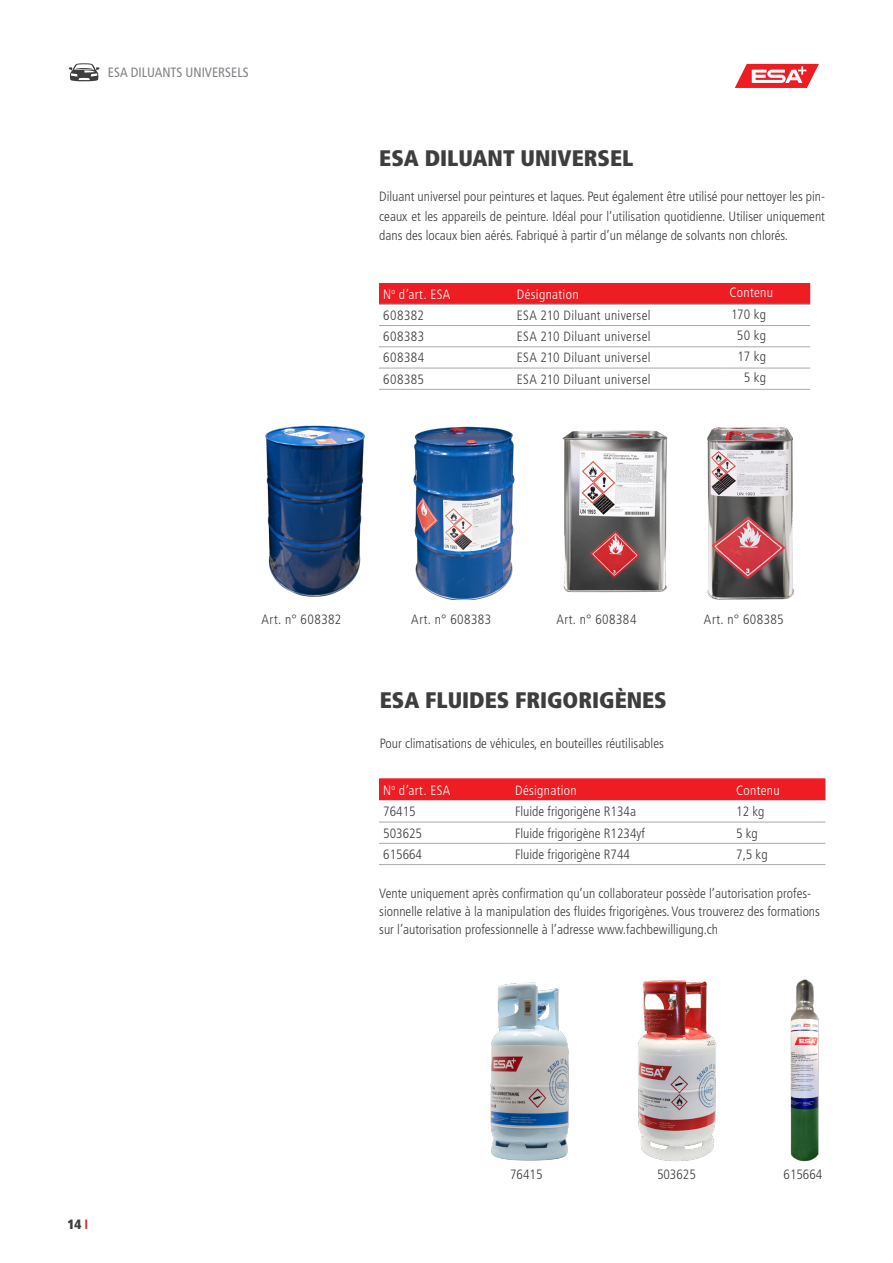
<style>
.page{position:relative;width:893px;height:1263px;background:#fff}
.page>*{position:absolute;margin:0;border:0;box-sizing:border-box;transform-origin:0 0}
._02_Untertitel{font:900 condensed 22.5px "Frutiger LT Std";color:#3e3e3f}
._01_Produktetitel{font:900 condensed 22.5px "Frutiger LT Std";color:#3e3e3f}
._03_Grundtext{font:300 condensed 13.5px/18px "Frutiger LT Std";color:#3e3e3f}
.Vorwort_Grundtext{font:300 condensed 13.5px/19.5px "Frutiger LT Std";color:#3e3e3f;text-align:justify}
.TEXT_TABELLE{font:300 condensed 13.5px "Frutiger LT Std";letter-spacing:.02em;color:#3e3e3f}
.TEXT_TABELLE-2{font:300 condensed 13.5px "Frutiger LT Std";color:#3e3e3f}
.TEXT_TABELLE-3{font:300 condensed 13.5px "Frutiger LT Std";letter-spacing:.025em;color:#fff}
.t1{font:condensed 13.5px "Frutiger LT Std";color:#808285}
.LAUFTEXT{font:300 condensed 13.5px "Frutiger LT Std";color:#3e3e3f}
.t2{font:900 condensed 13.5px "Frutiger LT Std";color:#3e3e3f}
.s1{font-weight:700;color:#ee1d23}
</style>
<div class="page">
<svg style="left:69px;top:63px;width:30px;height:18px"></svg>
<div style="left:379px;top:283px;width:431px;height:21px;background:#ee1d23"></div>
<hr style="left:379px;top:304px;width:134px;height:1px;background:#a8a9ad">
<hr style="left:513px;top:304px;width:212px;height:1px;background:#a8a9ad">
<hr style="left:725px;top:304px;width:85px;height:1px;background:#a8a9ad">
<hr style="left:379px;top:325px;width:134px;height:1px;background:#a8a9ad">
<hr style="left:513px;top:325px;width:212px;height:1px;background:#a8a9ad">
<hr style="left:725px;top:325px;width:85px;height:1px;background:#a8a9ad">
<hr style="left:379px;top:346px;width:134px;height:1px;background:#a8a9ad">
<hr style="left:513px;top:346px;width:212px;height:1px;background:#a8a9ad">
<hr style="left:725px;top:346px;width:85px;height:1px;background:#a8a9ad">
<hr style="left:379px;top:368px;width:134px;height:1px;background:#a8a9ad">
<hr style="left:513px;top:368px;width:212px;height:1px;background:#a8a9ad">
<hr style="left:725px;top:368px;width:85px;height:1px;background:#a8a9ad">
<hr style="left:379px;top:389px;width:134px;height:1px;background:#a8a9ad">
<hr style="left:513px;top:389px;width:212px;height:1px;background:#a8a9ad">
<hr style="left:725px;top:389px;width:85px;height:1px;background:#a8a9ad">
<div style="left:379px;top:778px;width:446px;height:22px;background:#ee1d23"></div>
<hr style="left:379px;top:822px;width:132px;height:1px;background:#a8a9ad">
<hr style="left:511px;top:822px;width:221px;height:1px;background:#a8a9ad">
<hr style="left:732px;top:822px;width:93px;height:1px;background:#a8a9ad">
<hr style="left:379px;top:843px;width:132px;height:1px;background:#a8a9ad">
<hr style="left:511px;top:843px;width:221px;height:1px;background:#a8a9ad">
<hr style="left:732px;top:843px;width:93px;height:1px;background:#a8a9ad">
<hr style="left:379px;top:864px;width:132px;height:1px;background:#a8a9ad">
<hr style="left:511px;top:864px;width:221px;height:1px;background:#a8a9ad">
<hr style="left:732px;top:864px;width:93px;height:1px;background:#a8a9ad">
<img style="left:490px;top:982px;width:79px;height:179px">
<img style="left:638px;top:980px;width:78px;height:181px">
<img style="left:790px;top:979px;width:29px;height:183px">
<svg style="left:735px;top:64px;width:84px;height:24px"></svg>
<img style="left:265px;top:425px;width:100px;height:172px">
<img style="left:413px;top:426px;width:102px;height:174px">
<img style="left:562px;top:430px;width:106px;height:163px">
<img style="left:707px;top:427px;width:87px;height:173px">
<p class="t1" style="left:108px;top:65px;width:142px">ESA DILUANTS UNIVERSELS</p>
<p class="_01_Produktetitel" style="left:379px;top:144px;width:256px">ESA DILUANT UNIVERSEL</p>
<p class="Vorwort_Grundtext" style="left:379px;top:187px;width:447px">Diluant universel pour peintures et laques. Peut également être utilisé pour nettoyer les pin&shy;ceaux et les appareils de peinture. Idéal pour l’utilisation quotidienne. Utiliser uniquement dans des locaux bien aérés. Fabriqué à partir d’un mélange de solvants non chlorés.</p>
<p class="TEXT_TABELLE-3" style="left:383px;top:286px;width:69px">N<sup>o</sup> d’art. ESA</p>
<p class="TEXT_TABELLE-3" style="left:517px;top:286px;width:63px">Désignation</p>
<p class="TEXT_TABELLE-3" style="left:729px;top:285px;width:45px">Contenu</p>
<p class="TEXT_TABELLE" style="left:383px;top:308px;width:42px">608382</p>
<p class="TEXT_TABELLE" style="left:517px;top:308px;width:135px">ESA 210 Diluant universel</p>
<p class="TEXT_TABELLE" style="left:731px;top:306px;width:37px">170 kg</p>
<p class="TEXT_TABELLE" style="left:383px;top:329px;width:42px">608383</p>
<p class="TEXT_TABELLE" style="left:517px;top:329px;width:135px">ESA 210 Diluant universel</p>
<p class="TEXT_TABELLE" style="left:737px;top:328px;width:31px">50 kg</p>
<p class="TEXT_TABELLE" style="left:383px;top:350px;width:43px">608384</p>
<p class="TEXT_TABELLE" style="left:517px;top:350px;width:135px">ESA 210 Diluant universel</p>
<p class="TEXT_TABELLE" style="left:738px;top:349px;width:30px">17 kg</p>
<p class="TEXT_TABELLE" style="left:383px;top:371px;width:42px">608385</p>
<p class="TEXT_TABELLE" style="left:517px;top:371px;width:135px">ESA 210 Diluant universel</p>
<p class="TEXT_TABELLE" style="left:744px;top:370px;width:24px">5 kg</p>
<p class="TEXT_TABELLE" style="left:262px;top:612px;width:81px">Art. n° 608382</p>
<p class="TEXT_TABELLE" style="left:411px;top:612px;width:81px">Art. n° 608383</p>
<p class="TEXT_TABELLE" style="left:556px;top:612px;width:82px">Art. n° 608384</p>
<p class="TEXT_TABELLE" style="left:704px;top:612px;width:81px">Art. n° 608385</p>
<p class="_02_Untertitel" style="left:380px;top:687px;width:289px">ESA FLUIDES FRIGORIGÈNES</p>
<p class="_03_Grundtext" style="left:380px;top:734px;width:286px">Pour climatisations de véhicules, en bouteilles réutilisables</p>
<p class="TEXT_TABELLE-3" style="left:383px;top:782px;width:69px">N<sup>o</sup> d’art. ESA</p>
<p class="TEXT_TABELLE-3" style="left:515px;top:782px;width:63px">Désignation</p>
<p class="TEXT_TABELLE-3" style="left:736px;top:782px;width:45px">Contenu</p>
<p class="TEXT_TABELLE" style="left:383px;top:804px;width:34px">76415</p>
<p class="TEXT_TABELLE-2" style="left:515px;top:804px;width:122px">Fluide frigorigène R134a</p>
<p class="TEXT_TABELLE" style="left:736px;top:804px;width:30px">12 kg</p>
<p class="TEXT_TABELLE" style="left:383px;top:825px;width:40px">503625</p>
<p class="TEXT_TABELLE-2" style="left:515px;top:825px;width:131px">Fluide frigorigène R1234yf</p>
<p class="TEXT_TABELLE" style="left:736px;top:825px;width:23px">5 kg</p>
<p class="TEXT_TABELLE" style="left:383px;top:847px;width:40px">615664</p>
<p class="TEXT_TABELLE-2" style="left:515px;top:847px;width:116px">Fluide frigorigène R744</p>
<p class="TEXT_TABELLE" style="left:736px;top:847px;width:33px">7,5 kg</p>
<p class="_03_Grundtext" style="left:379px;top:885px;width:442px">Vente uniquement après confirmation qu’un collaborateur possède l’autorisation profes&shy;sionnelle relative à la manipulation des fluides frigorigènes. Vous trouverez des formations sur l’autorisation professionnelle à l’adresse www.fachbewilligung.ch</p>
<p class="t2" style="left:68px;top:1216px;width:22px">14<span class="s1">I</span></p>
<p class="LAUFTEXT" style="left:510px;top:1167px;width:34px">76415</p>
<p class="LAUFTEXT" style="left:657px;top:1167px;width:40px">503625</p>
<p class="LAUFTEXT" style="left:783px;top:1167px;width:40px">615664</p>
</div>
